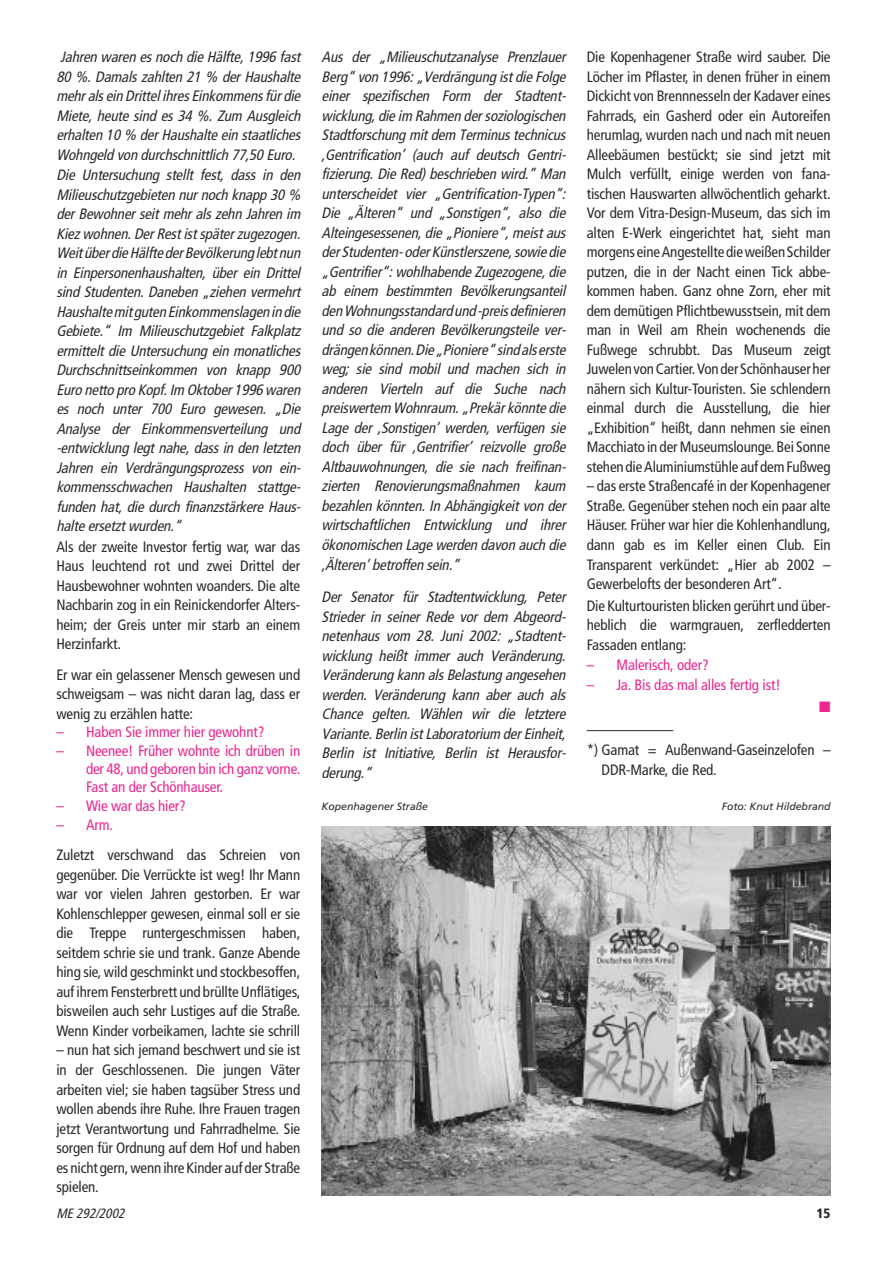
<style>
.page{position:relative;width:893px;height:1262px;background:#fff}
.page>*{position:absolute;margin:0;border:0;box-sizing:border-box;transform-origin:0 0}
.t1{font:italic condensed 15px/19.5px "Frutiger";letter-spacing:-.01em;color:#2c2929;text-align:justify}
.t2{font:condensed 15px/19.5px "Frutiger";letter-spacing:-.01em;color:#2c2929;text-align:justify}
.t3{font:condensed 15px/18px "Frutiger";letter-spacing:-.01em;color:#ec268e;text-align:justify}
.t4{font:15px "Zapf Dingbats";color:#ec268e}
.t5{font:italic condensed 13.5px "Frutiger";color:#2c2929}
.t6{font:900 condensed 13.5px "Frutiger";color:#2c2929}
.t7{font:italic 10.5px "Frutiger";letter-spacing:-.005em;color:#2c2929}
</style>
<div class="page">
<img style="left:321px;top:826px;width:509px;height:369px">
<hr style="left:586px;top:730px;width:87px;height:1px;background:#2c2929">
<p class="t1" style="left:56px;top:49px;width:248px;text-align:left">Jahren waren esnoch die Hälfte,1996 fast 80 %. Damals zahlten 21 % der Haushalte mehralsein DrittelihresEinkommensfürdie Miete, heute sind es 34 %. Zum Ausgleich erhalten 10 % derHaushalte ein staatliches Wohngeld von durchschnittlich 77,50 Euro.<br>Die Untersuchung stellt fest, dass in den Milieuschutzgebieten nurnoch knapp 30 % der Bewohner seit mehr als zehn Jahren im Kiezwohnen.DerRestistspäterzugezogen.<br>Weitüberdie Hälfte derBevölkerung lebtnun in Einpersonenhaushalten, über ein Drittel sind Studenten. Daneben „ziehen vermehrt Haushalte mitguten Einkommenslagen in die Gebiete.“ Im Milieuschutzgebiet Falkplatz ermittelt die Untersuchung ein monatliches Durchschnittseinkommen von knapp 900<br>Euro netto pro Kopf.Im Oktober1996 waren es noch unter 700 Euro gewesen. „Die Analyse der Einkommensverteilung und -entwicklung legt nahe, dass in den letzten Jahren ein Verdrängungsprozess von ein&shy;kommensschwachen Haushalten stattge&shy;funden hat, die durch finanzstärkere Haus&shy;halte ersetztwurden.“</p>
<p class="t2" style="left:56px;top:538px;width:245px">Als der zweite Investor fertig war, war das Haus leuchtend rot und zwei Drittel der Hausbewohner wohnten woanders. Die alte Nachbarin zog in ein Reinickendorfer Alters&shy;heim; der Greis unter mir starb an einem Herzinfarkt.</p>
<p class="t2" style="left:56px;top:666px;width:245px">Er war ein gelassener Mensch gewesen und schweigsam – was nicht daran lag, dass er wenig zu erzählen hatte:</p>
<p class="t3" style="left:56px;top:724px;width:209px">– Haben Sie immer hier gewohnt?</p>
<p class="t3" style="left:86px;top:743px;width:216px;text-indent:-30px">– Neenee! Früher wohnte ich drüben in der 48, und geboren bin ich ganz vorne.<br>Fast an der Schönhauser.</p>
<p class="t3" style="left:56px;top:798px;width:131px">– Wie war das hier?</p>
<p class="t3" style="left:56px;top:817px;width:58px">– Arm.</p>
<p class="t2" style="left:56px;top:846px;width:245px">Zuletzt verschwand das Schreien von gegenüber. Die Verrückte ist weg! Ihr Mann war vor vielen Jahren gestorben. Er war Kohlenschlepper gewesen, einmal soll er sie die Treppe runtergeschmissen haben, seitdem schrie sie und trank. Ganze Abende hing sie, wild geschminkt und stockbesoffen, auf ihrem Fensterbrett und brüllte Unflätiges, bisweilen auch sehr Lustiges auf die Straße.<br>Wenn Kinder vorbeikamen, lachte sie schrill</p>
<p class="t2" style="left:56px;top:1041px;width:245px">– nun hat sich jemand beschwert und sie ist in der Geschlossenen. Die jungen Väter arbeiten viel; sie haben tagsüber Stress und wollen abends ihre Ruhe. Ihre Frauen tragen jetzt Verantwortung und Fahrradhelme. Sie sorgen für Ordnung auf dem Hof und haben es nicht gern, wenn ihre Kinder auf der Straße spielen.</p>
<p class="t1" style="left:321px;top:49px;width:248px">Aus der „Milieuschutzanalyse Prenzlauer Berg“ von 1996:„Verdrängung istdie Folge einer spezifischen Form der Stadtent&shy;wicklung,die im Rahmen dersoziologischen Stadtforschung mitdem Terminustechnicus ,Gentrification’ (auch auf deutsch Gentri&shy;fizierung. Die Red) beschrieben wird.” Man unterscheidet vier „Gentrification-Typen“:<br>Die „Älteren“ und „Sonstigen“, also die Alteingesessenen,die „Pioniere“,meistaus derStudenten-oderKünstlerszene,sowie die „Gentrifier“:wohlhabende Zugezogene,die ab einem bestimmten Bevölkerungsanteil den Wohnungsstandard und -preisdefinieren und so die anderen Bevölkerungsteile ver&shy;drängen können.Die „Pioniere“ sind alserste weg; sie sind mobil und machen sich in anderen Vierteln auf die Suche nach preiswertem Wohnraum.„Prekärkönnte die Lage der ,Sonstigen’ werden, verfügen sie doch über für ,Gentrifier’ reizvolle große Altbauwohnungen, die sie nach freifinan&shy;zierten Renovierungsmaßnahmen kaum bezahlen könnten. In Abhängigkeit von der wirtschaftlichen Entwicklung und ihrer ökonomischen Lage werden davon auch die ,Älteren’betroffen sein.”</p>
<p class="t1" style="left:321px;top:588px;width:248px">Der Senator für Stadtentwicklung, Peter Strieder in seiner Rede vor dem Abgeord&shy;netenhaus vom 28. Juni 2002: „Stadtent&shy;wicklung heißt immer auch Veränderung.<br>Veränderung kann alsBelastung angesehen werden. Veränderung kann aber auch als Chance gelten. Wählen wir die letztere Variante.Berlin istLaboratorium derEinheit, Berlin ist Initiative, Berlin ist Herausfor&shy;derung.“</p>
<p class="t2" style="left:586px;top:49px;width:245px">Die Kopenhagener Straße wird sauber. Die Löcher im Pflaster, in denen früher in einem Dickicht von Brennnesseln der Kadaver eines Fahrrads, ein Gasherd oder ein Autoreifen herumlag, wurden nach und nach mit neuen Alleebäumen bestückt; sie sind jetzt mit Mulch verfüllt, einige werden von fana&shy;tischen Hauswarten allwöchentlich geharkt.<br>Vor dem Vitra-Design-Museum, das sich im alten E-Werk eingerichtet hat, sieht man morgens eine Angestellte die weißen Schilder putzen, die in der Nacht einen Tick abbe&shy;kommen haben. Ganz ohne Zorn, eher mit dem demütigen Pflichtbewusstsein, mit dem man in Weil am Rhein wochenends die Fußwege schrubbt. Das Museum zeigt Juwelen von Cartier. Von der Schönhauser her nähern sich Kultur-Touristen. Sie schlendern einmal durch die Ausstellung, die hier „Exhibition“ heißt, dann nehmen sie einen Macchiato in der Museumslounge. Bei Sonne stehen die Aluminiumstühle auf dem Fußweg</p>
<p class="t2" style="left:586px;top:478px;width:245px">– das erste Straßencafé in der Kopenhagener Straße. Gegenüber stehen noch ein paar alte Häuser. Früher war hier die Kohlenhandlung, dann gab es im Keller einen Club. Ein Transparent verkündet: „Hier ab 2002 – Gewerbelofts der besonderen Art“.</p>
<p class="t2" style="left:586px;top:597px;width:245px">Die Kulturtouristen blicken gerührt und über&shy;heblich die warmgrauen, zerfledderten Fassaden entlang:</p>
<p class="t3" style="left:586px;top:657px;width:123px">– Malerisch, oder?</p>
<p class="t3" style="left:586px;top:677px;width:195px">– Ja. Bis das mal alles fertig ist!</p>
<p class="t4" style="left:819px;top:699px;width:13px">■</p>
<p class="t2" style="left:601px;top:741px;width:230px;text-indent:-15px">*) Gamat = Außenwand-Gaseinzelofen –<br>DDR-Marke, die Red.</p>
<p class="t7" style="left:321px;top:802px;width:108px">Kopenhagener Straße</p>
<p class="t7" style="left:722px;top:802px;width:110px">Foto: Knut Hildebrand</p>
<p class="t5" style="left:56px;top:1208px;width:72px">ME 292/2002</p>
<p class="t6" style="left:816px;top:1208px;width:15px">15</p>
</div>
